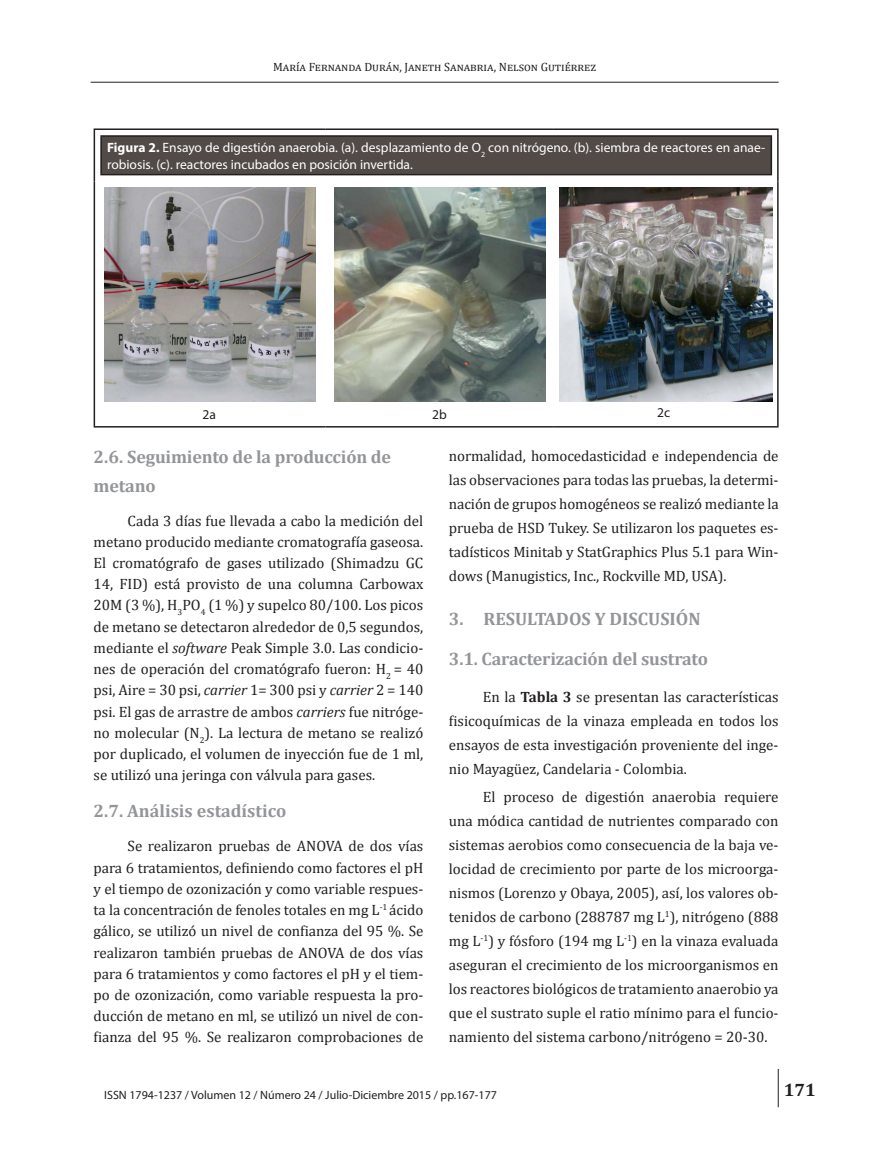
<style>
.page{position:relative;width:885px;height:1170px;background:#fff}
.page>*{position:absolute;margin:0;border:0;box-sizing:border-box;transform-origin:0 0}
.t1{font:700 18px/28.7px "Cambria";letter-spacing:-.01em;color:#939598}
.t2{font:700 18px "Cambria";color:#231f20}
.t3{font:15px/21.1px "Cambria";color:#231f20;text-align:justify}
.t4{font:13.5px/16.5px "Myriad Pro";color:#fff}
.t5{font:13.5px "Myriad Pro";color:#231f20}
.t6{font:12px "Myriad Pro";color:#231f20}
.t7{font:12px "Cambria";color:#231f20}
.s1{font-weight:700}
.s2{font-style:italic}
</style>
<div class="page">
<hr style="left:91px;top:82px;width:687px;height:1px;background:#231f20">
<hr style="left:777px;top:1068px;width:1px;height:39px;background:#231f20">
<hr style="left:94px;top:128px;width:231px;height:2px;background:#231f20">
<hr style="left:94px;top:130px;width:1px;height:51px;background:#231f20">
<hr style="left:325px;top:128px;width:229px;height:2px;background:#231f20">
<hr style="left:554px;top:128px;width:224px;height:2px;background:#231f20">
<hr style="left:777px;top:130px;width:1px;height:51px;background:#231f20">
<hr style="left:94px;top:181px;width:1px;height:245px;background:#231f20">
<hr style="left:777px;top:181px;width:1px;height:245px;background:#231f20">
<hr style="left:94px;top:426px;width:231px;height:1px;background:#231f20">
<hr style="left:325px;top:426px;width:229px;height:1px;background:#231f20">
<hr style="left:554px;top:426px;width:224px;height:1px;background:#231f20">
<div style="left:101px;top:136px;width:670px;height:39px;background:#524a47"></div>
<hr style="left:100px;top:135px;width:672px;height:2px;background:#231f20">
<hr style="left:100px;top:137px;width:2px;height:37px;background:#231f20">
<hr style="left:770px;top:137px;width:2px;height:37px;background:#231f20">
<hr style="left:100px;top:174px;width:672px;height:1px;background:#231f20">
<img style="left:104px;top:187px;width:211px;height:215px">
<img style="left:334px;top:187px;width:211px;height:215px">
<img style="left:559px;top:187px;width:213px;height:214px">
<p class="t7" style="left:273px;top:59px;width:324px">María Fernanda Durán, Janeth Sanabria, Nelson Gutiérrez</p>
<p class="t4" style="left:107px;top:139px;width:659px"><span class="s1">Figura 2.</span> Ensayo de digestión anaerobia. (a). desplazamiento de O<sub>2</sub> con nitrógeno. (b). siembra de reactores en anae&shy;robiosis. (c). reactores incubados en posición invertida.</p>
<p class="t5" style="left:202px;top:406px;width:15px">2a</p>
<p class="t5" style="left:432px;top:406px;width:16px">2b</p>
<p class="t5" style="left:657px;top:404px;width:14px">2c</p>
<p class="t1" style="left:94px;top:442px;width:299px">2.6. Seguimiento de la producción de metano</p>
<p class="t3" style="left:94px;top:510px;width:331px;text-indent:34px">Cada 3 días fue llevada a cabo la medición del metano producido mediante cromatografía gaseosa.<br>El cromatógrafo de gases utilizado (Shimadzu GC 14, FID) está provisto de una columna Carbowax 20M (3 %), H<sub>3</sub>PO<sub>4</sub> (1 %) y supelco 80/100. Los picos de metano se detectaron alrededor de 0,5 segundos, mediante el <span class="s2">software</span> Peak Simple 3.0. Las condicio&shy;nes de operación del cromatógrafo fueron: H<sub>2</sub> = 40 psi, Aire = 30 psi, <span class="s2">carrier</span> 1= 300 psi y <span class="s2">carrier</span> 2 = 140 psi. El gas de arrastre de ambos <span class="s2">carriers</span> fue nitróge&shy;no molecular (N<sub>2</sub>). La lectura de metano se realizó por duplicado, el volumen de inyección fue de 1 ml, se utilizó una jeringa con válvula para gases.</p>
<p class="t1" style="left:94px;top:796px;width:194px">2.7. Análisis estadístico</p>
<p class="t3" style="left:94px;top:835px;width:331px;text-indent:34px">Se realizaron pruebas de ANOVA de dos vías para 6 tratamientos, definiendo como factores el pH y el tiempo de ozonización y como variable respues&shy;ta la concentración de fenoles totales en mg L<sup>-1</sup> ácido gálico, se utilizó un nivel de confianza del 95 %. Se realizaron también pruebas de ANOVA de dos vías para 6 tratamientos y como factores el pH y el tiem&shy;po de ozonización, como variable respuesta la pro&shy;ducción de metano en ml, se utilizó un nivel de con&shy;fianza del 95 %. Se realizaron comprobaciones de</p>
<p class="t3" style="left:449px;top:443px;width:331px;line-height:24px">normalidad, homocedasticidad e independencia de las observaciones para todas las pruebas, la determi&shy;nación de grupos homogéneos se realizó mediante la prueba de HSD Tukey. Se utilizaron los paquetes es&shy;tadísticos Minitab y StatGraphics Plus 5.1 para Win&shy;dows (Manugistics, Inc., Rockville MD, USA).</p>
<p class="t1" style="left:449px;top:604px;width:253px">3. RESULTADOS Y DISCUSIÓN</p>
<p class="t1" style="left:449px;top:644px;width:260px">3.1. Caracterización del sustrato</p>
<p class="t3" style="left:449px;top:684px;width:331px;line-height:24px;text-indent:34px">En la <span class="s1">Tabla 3</span> se presentan las características fisicoquímicas de la vinaza empleada en todos los ensayos de esta investigación proveniente del inge&shy;nio Mayagüez, Candelaria - Colombia.</p>
<p class="t3" style="left:449px;top:784px;width:331px;line-height:24px;text-indent:34px">El proceso de digestión anaerobia requiere una módica cantidad de nutrientes comparado con sistemas aerobios como consecuencia de la baja ve&shy;locidad de crecimiento por parte de los microorga&shy;nismos (Lorenzo y Obaya, 2005), así, los valores ob&shy;tenidos de carbono (288787 mg L<sup>1</sup>), nitrógeno (888 mg L<sup>-1</sup>) y fósforo (194 mg L<sup>-1</sup>) en la vinaza evaluada aseguran el crecimiento de los microorganismos en los reactores biológicos de tratamiento anaerobio ya que el sustrato suple el ratio mínimo para el funcio&shy;namiento del sistema carbono/nitrógeno = 20-30.</p>
<p class="t6" style="left:104px;top:1087px;width:394px">ISSN 1794-1237 / Volumen 12 / Número 24 / Julio-Diciembre 2015 / pp.167-177</p>
<p class="t2" style="left:783px;top:1076px;width:33px">171</p>
</div>
